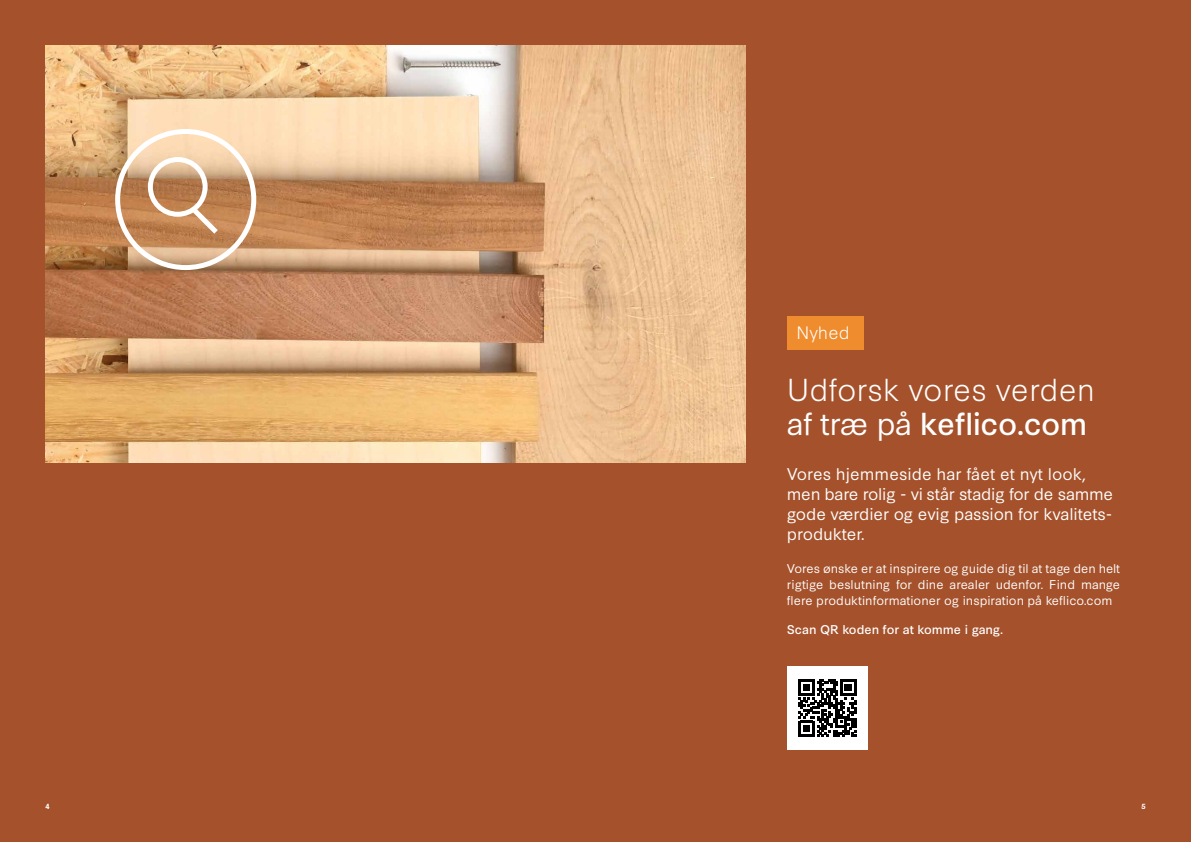
<style>
.page{position:relative;width:1191px;height:842px;background:#a5522c}
.page>*{position:absolute;margin:0;border:0;box-sizing:border-box;transform-origin:0 0}
.t1{font:300 30px/33.7px "Synthese";color:#fff}
.t2{font:300 17px "Synthese";color:#fff}
.t3{font:16px/20px "Synthese";letter-spacing:-.01em;color:#fff}
.t4{font:12px/16px "Synthese";color:#fff;text-align:justify}
.t5{font:12px "Synthese";color:#fff}
.t6{font:700 7px "Synthese";color:#fff}
.s1{font-weight:400}
</style>
<div class="page">
<div style="left:787px;top:666px;width:80px;height:84px;background:#fff"></div>
<svg style="left:798px;top:679px;width:58px;height:58px"></svg>
<div style="left:787px;top:316px;width:76px;height:34px;background:#ef8c2d"></div>
<img style="left:45px;top:45px;width:700px;height:417px">
<div style="left:148px;top:157px;width:60px;height:60px;border:5px solid #fff;border-radius:50%"></div>
<svg style="left:188px;top:203px;width:35px;height:36px"></svg>
<div style="left:115px;top:129px;width:141px;height:141px;border:5px solid #fff;border-radius:50%"></div>
<h2 class="t2" style="left:796px;top:318px;width:55px">Nyhed</h2>
<h1 class="t1" style="left:787px;top:370px;width:310px">Udforsk vores verden <span class="s1">af træ på</span> <span class="s1">keflico.com</span></h1>
<h3 class="t3" style="left:787px;top:462px;width:328px">Vores hjemmeside har fået et nyt look, men bare rolig - vi står stadig for de samme gode værdier og evig passion for kvalitets&shy;produkter.</h3>
<p class="t4" style="left:787px;top:560px;width:335px">Vores ønske er at inspirere og guide dig til at tage den helt rigtige beslutning for dine arealer udenfor. Find mange flere produktinformationer og inspiration på keflico.com</p>
<p class="t5" style="left:787px;top:620px;width:218px">Scan QR koden for at komme i gang.</p>
<p class="t6" style="left:45px;top:801px;width:6px">4</p>
<p class="t6" style="left:1141px;top:801px;width:6px">5</p>
</div>
